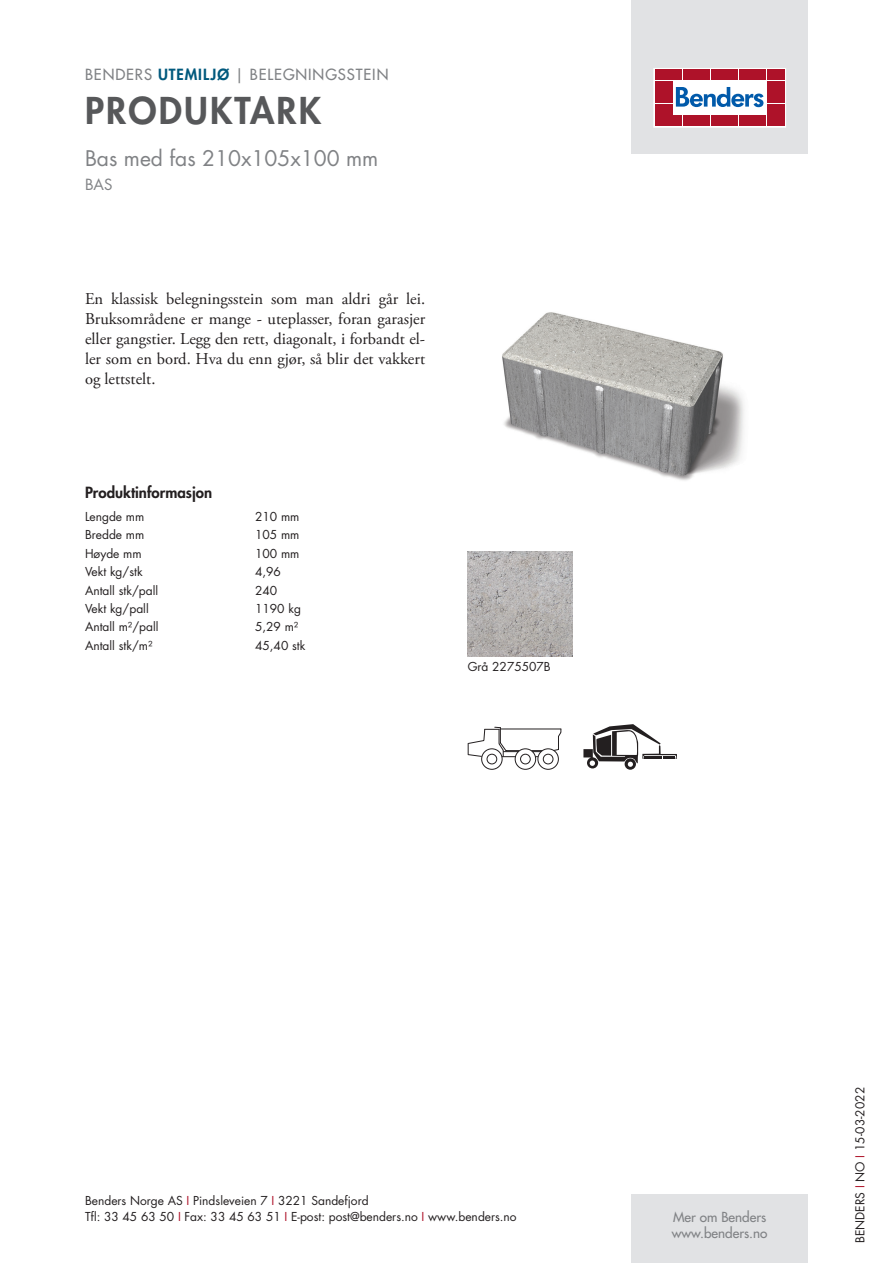
<style>
.page{position:relative;width:893px;height:1263px;background:#fff}
.page>*{position:absolute;margin:0;border:0;box-sizing:border-box;transform-origin:0 0}
.t1{font:800 36px "Futura Std";letter-spacing:.06em;color:#57585a}
.t2{font:21px "Futura Std";color:#808285}
.t3{font:16.5px/19.8px "Adobe Garamond Pro";color:#231f20;text-align:justify}
.t4{font:500 15px "Futura Std";letter-spacing:.06em;color:#808285}
.t5{font:800 15px "Futura Std";color:#231f20}
.t6{font:15px "Futura Std";color:#808285}
.t7{font:500 13.5px/16.2px "Futura Std";color:#808285}
.t8{font:12px/16.5px "Futura Std";color:#231f20}
.s1{font-weight:800;color:#00597d}
.s2{color:#ae1229}
</style>
<div class="page">
<div style="left:631px;top:0;width:177px;height:153px;background:#e1e2e4"></div>
<div style="left:631px;top:1195px;width:177px;height:68px;background:#e1e2e4"></div>
<svg style="left:656px;top:70px;width:128px;height:55px;background:#ebc6cb"></svg>
<div style="left:654px;top:68px;width:132px;height:59px;border:1px solid #fff"></div>
<div style="left:655px;top:70px;width:8px;height:10px;background:#ae1229"></div>
<div style="left:664px;top:70px;width:8px;height:10px;background:#ae1229"></div>
<div style="left:655px;top:81px;width:8px;height:10px;background:#ae1229"></div>
<div style="left:664px;top:81px;width:8px;height:10px;background:#ae1229"></div>
<div style="left:655px;top:93px;width:8px;height:10px;background:#ae1229"></div>
<div style="left:664px;top:93px;width:8px;height:10px;background:#ae1229"></div>
<div style="left:655px;top:104px;width:8px;height:11px;background:#ae1229"></div>
<div style="left:664px;top:104px;width:8px;height:11px;background:#ae1229"></div>
<div style="left:655px;top:116px;width:8px;height:10px;background:#ae1229"></div>
<div style="left:664px;top:116px;width:8px;height:10px;background:#ae1229"></div>
<div style="left:674px;top:70px;width:8px;height:10px;background:#ae1229"></div>
<div style="left:683px;top:70px;width:8px;height:10px;background:#ae1229"></div>
<div style="left:692px;top:70px;width:8px;height:10px;background:#ae1229"></div>
<div style="left:702px;top:70px;width:8px;height:10px;background:#ae1229"></div>
<div style="left:711px;top:70px;width:8px;height:10px;background:#ae1229"></div>
<div style="left:720px;top:70px;width:8px;height:10px;background:#ae1229"></div>
<div style="left:730px;top:70px;width:8px;height:10px;background:#ae1229"></div>
<div style="left:739px;top:70px;width:8px;height:10px;background:#ae1229"></div>
<div style="left:748px;top:70px;width:8px;height:10px;background:#ae1229"></div>
<div style="left:758px;top:70px;width:8px;height:10px;background:#ae1229"></div>
<div style="left:674px;top:116px;width:8px;height:10px;background:#ae1229"></div>
<div style="left:683px;top:116px;width:8px;height:10px;background:#ae1229"></div>
<div style="left:692px;top:116px;width:8px;height:10px;background:#ae1229"></div>
<div style="left:702px;top:116px;width:8px;height:10px;background:#ae1229"></div>
<div style="left:711px;top:116px;width:8px;height:10px;background:#ae1229"></div>
<div style="left:720px;top:116px;width:8px;height:10px;background:#ae1229"></div>
<div style="left:730px;top:116px;width:8px;height:10px;background:#ae1229"></div>
<div style="left:739px;top:116px;width:8px;height:10px;background:#ae1229"></div>
<div style="left:748px;top:116px;width:8px;height:10px;background:#ae1229"></div>
<div style="left:758px;top:116px;width:8px;height:10px;background:#ae1229"></div>
<div style="left:767px;top:70px;width:8px;height:10px;background:#ae1229"></div>
<div style="left:776px;top:70px;width:8px;height:10px;background:#ae1229"></div>
<div style="left:767px;top:81px;width:8px;height:10px;background:#ae1229"></div>
<div style="left:776px;top:81px;width:8px;height:10px;background:#ae1229"></div>
<div style="left:767px;top:93px;width:8px;height:10px;background:#ae1229"></div>
<div style="left:776px;top:93px;width:8px;height:10px;background:#ae1229"></div>
<div style="left:767px;top:104px;width:8px;height:11px;background:#ae1229"></div>
<div style="left:776px;top:104px;width:8px;height:11px;background:#ae1229"></div>
<div style="left:767px;top:116px;width:8px;height:10px;background:#ae1229"></div>
<div style="left:776px;top:116px;width:8px;height:10px;background:#ae1229"></div>
<svg style="left:676px;top:87px;width:87px;height:20px;background:#8ab3d7"></svg>
<img style="left:502px;top:312px;width:242px;height:169px">
<img style="left:468px;top:552px;width:105px;height:105px">
<div style="left:537px;top:748px;width:22px;height:22px;border:1px solid #231f20;border-radius:50%"></div>
<div style="left:515px;top:748px;width:21px;height:22px;border:1px solid #231f20;border-radius:50%"></div>
<div style="left:481px;top:748px;width:22px;height:22px;border:1px solid #231f20;border-radius:50%"></div>
<svg style="left:468px;top:727px;width:93px;height:38px"></svg>
<svg style="left:625px;top:758px;width:11px;height:12px"></svg>
<svg style="left:583px;top:724px;width:94px;height:44px"></svg>
<p class="t4" style="left:85px;top:65px;width:305px">BENDERS <span class="s1">UTEMILJØ</span> | BELEGNINGSSTEIN</p>
<h1 class="t1" style="left:85px;top:87px;width:238px">PRODUKTARK</h1>
<h2 class="t2" style="left:85px;top:144px;width:295px">Bas med fas 210x105x100 mm</h2>
<p class="t6" style="left:85px;top:175px;width:29px">BAS</p>
<h3 class="t3" style="left:85px;top:290px;width:342px">En klassisk belegningsstein som man aldri går lei.<br>Bruksområdene er mange - uteplasser, foran garasjer eller gangstier. Legg den rett, diagonalt, i forbandt el&shy;ler som en bord. Hva du enn gjør, så blir det vakkert og lettstelt.</h3>
<p class="t5" style="left:85px;top:483px;width:129px">Produktinformasjon</p>
<p class="t8" style="left:85px;top:508px;width:61px">Lengde mm</p>
<p class="t8" style="left:255px;top:508px;width:46px">210 mm</p>
<p class="t8" style="left:85px;top:527px;width:61px">Bredde mm</p>
<p class="t8" style="left:255px;top:527px;width:46px">105 mm</p>
<p class="t8" style="left:85px;top:545px;width:58px">Høyde mm</p>
<p class="t8" style="left:255px;top:545px;width:46px">100 mm</p>
<p class="t8" style="left:85px;top:563px;width:59px">Vekt kg/stk</p>
<p class="t8" style="left:255px;top:563px;width:27px">4,96</p>
<p class="t8" style="left:85px;top:582px;width:75px">Antall stk/pall</p>
<p class="t8" style="left:255px;top:582px;width:24px">240</p>
<p class="t8" style="left:85px;top:600px;width:65px">Vekt kg/pall</p>
<p class="t8" style="left:255px;top:600px;width:47px">1190 kg</p>
<p class="t8" style="left:85px;top:619px;width:75px">Antall m²/pall</p>
<p class="t8" style="left:255px;top:619px;width:45px">5,29 m²</p>
<p class="t8" style="left:85px;top:637px;width:69px">Antall stk/m²</p>
<p class="t8" style="left:255px;top:637px;width:52px">45,40 stk</p>
<p class="t8" style="left:468px;top:659px;width:85px">Grå 2275507B</p>
<p class="t8" style="left:85px;top:1192px;width:433px">Benders Norge AS <span class="s2">I</span> Pindsleveien 7 <span class="s2">I</span> 3221 Sandefjord<br>Tfl: 33 45 63 50 <span class="s2">I</span> Fax: 33 45 63 51 <span class="s2">I</span> E-post: post@benders.no <span class="s2">I</span> www.benders.no</p>
<p class="t7" style="left:672px;top:1209px;width:97px">Mer om Benders www.benders.no</p>
<p class="t8" style="left:852px;top:1243px;width:157px;rotate:-90deg">BENDERS <span class="s2">I</span> NO <span class="s2">I</span> 15-03-2022</p>
</div>
